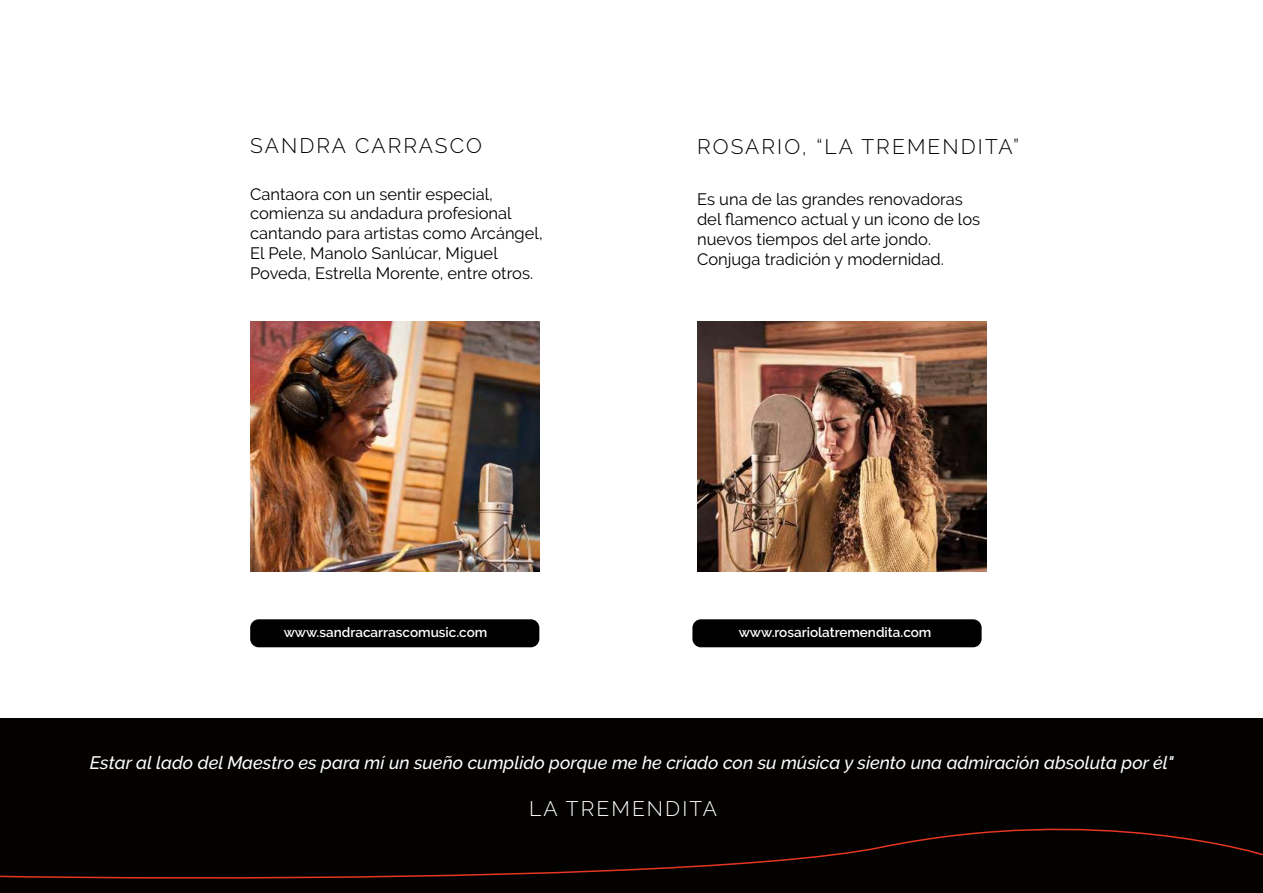
<style>
.page{position:relative;width:1263px;height:893px;background:#fff}
.page>*{position:absolute;margin:0;border:0;box-sizing:border-box;transform-origin:0 0}
.t1{font:300 21px "Raleway";letter-spacing:.1em;color:#000}
.t2{font:300 21px "Raleway";letter-spacing:.1em;color:#fff}
.t3{font:italic 500 18px "Raleway";color:#fff}
.t4{font:16.5px/19.8px "Raleway";color:#000}
.t5{font:600 13.5px "Raleway";color:#fff}
</style>
<div class="page">
<div style="left:0;top:719px;width:1263px;height:174px;background:#030200"></div>
<img style="left:250px;top:322px;width:289px;height:249px">
<img style="left:697px;top:322px;width:289px;height:249px">
<div style="left:250px;top:619px;width:289px;height:28px;background:#000;border-radius:9px"></div>
<div style="left:692px;top:619px;width:289px;height:28px;background:#000;border-radius:9px"></div>
<svg style="left:0;top:828px;width:1263px;height:51px"></svg>
<p class="t1" style="left:250px;top:133px;width:233px">SANDRA CARRASCO</p>
<p class="t4" style="left:250px;top:184px;width:294px">Cantaora con un sentir especial, comienza su andadura profesional cantando para artistas como Arcángel, El Pele, Manolo Sanlúcar, Miguel Poveda, Estrella Morente, entre otros.</p>
<p class="t4" style="left:697px;top:189px;width:285px">Es una de las grandes renovadoras del flamenco actual y un icono de los nuevos tiempos del arte jondo.<br>Conjuga tradición y modernidad.</p>
<p class="t1" style="left:697px;top:134px;width:324px">ROSARIO, “LA TREMENDITA”</p>
<p class="t5" style="left:284px;top:625px;width:205px">www.sandracarrascomusic.com</p>
<p class="t5" style="left:739px;top:625px;width:194px">www.rosariolatremendita.com</p>
<p class="t3" style="left:90px;top:752px;width:1085px">Estar al lado del Maestro es para mí un sueño cumplido porque me he criado con su música y siento una admiración absoluta por él"</p>
<p class="t2" style="left:529px;top:796px;width:189px">LA TREMENDITA</p>
</div>
